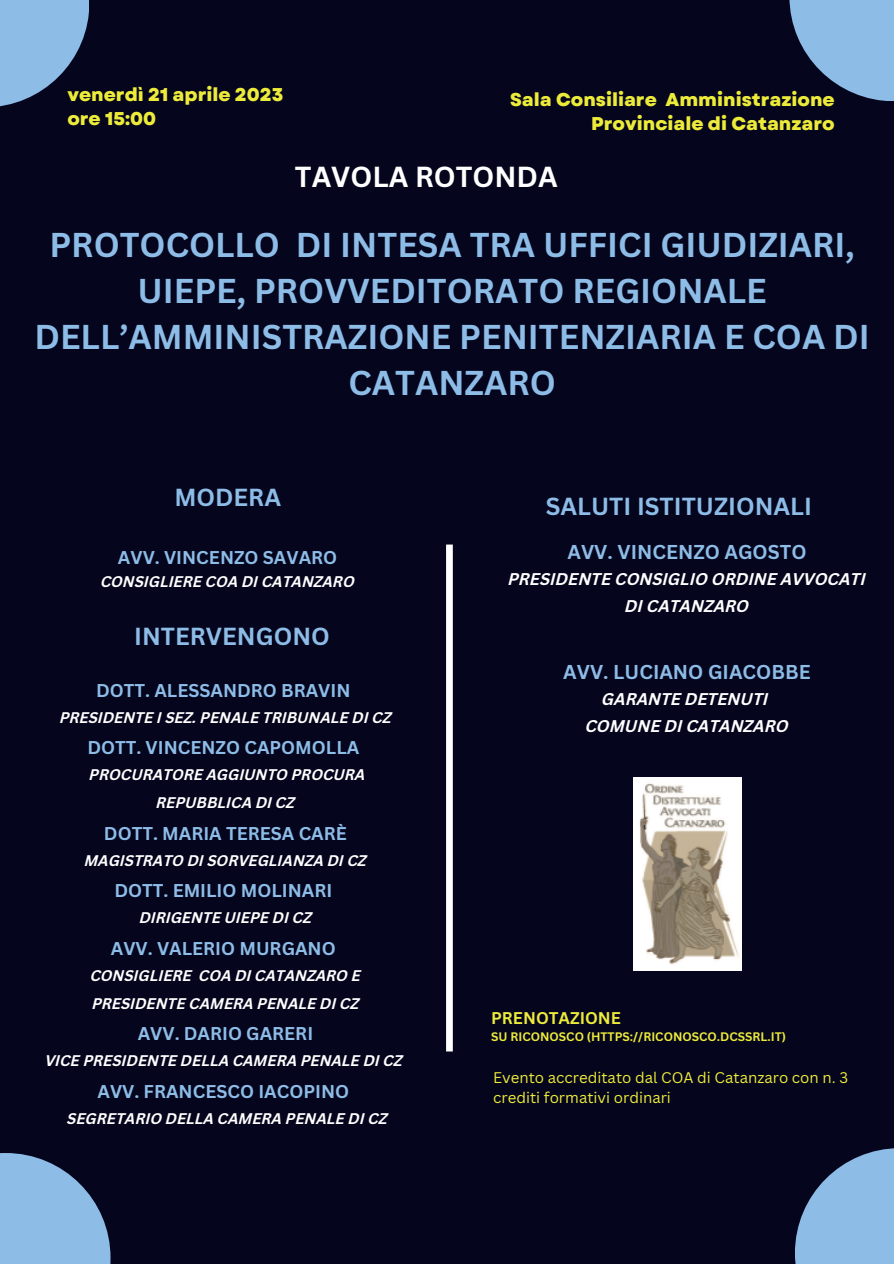
<style>
.page{position:relative;width:894px;height:1264px;background:#fff}
.page>*{position:absolute;margin:0;border:0;box-sizing:border-box;transform-origin:0 0}
.t1{font:700 33.45px/46.2px "Canva Sans";color:#8dbce7;text-align:center}
.t2{font:700 28.2px "Canva Sans";color:#fff}
.t3{font:700 24px "Canva Sans";color:#8dbce7}
.t4{font:700 19.5px "Canva Sans";color:#8dbce7}
.t5{font:800 18.45px/24.8px "Garet";color:#edeb3a}
.t6{font:700 18px "Canva Sans";color:#8dbce7}
.t7{font:italic 700 16.5px/27px "Canva Sans";color:#fff;text-align:center}
.t8{font:700 16.5px "Canva Sans";color:#edeb3a}
.t9{font:italic 700 15px/28.2px "Canva Sans";color:#fff;text-align:center}
.t10{font:15px/20.2px "Canva Sans";color:#edeb3a}
.t11{font:700 12px "Canva Sans";color:#edeb3a}
</style>
<div class="page">
<div style="left:0;top:0;width:893px;height:1263px;background:#05061e"></div>
<div style="left:446px;top:544px;width:6px;height:507px;background:#fff"></div>
<svg style="left:0;top:1153px;width:110px;height:110px;fill:#8dbce7"></svg>
<svg style="left:795px;top:1148px;width:98px;height:115px;fill:#8dbce7"></svg>
<svg style="left:0;top:0;width:89px;height:107px;fill:#8dbce7"></svg>
<svg style="left:789px;top:0;width:104px;height:101px;fill:#8dbce7"></svg>
<img style="left:633px;top:777px;width:108px;height:194px">
<p class="t5" style="left:67px;top:82px;width:218px">venerdì 21 aprile 2023 ore 15:00</p>
<p class="t5" style="left:510px;top:87px;width:326px;text-align:right">Sala Consiliare Amministrazione<br>Provinciale di Catanzaro</p>
<h2 class="t2" style="left:295px;top:157px;width:264px">TAVOLA ROTONDA</h2>
<h1 class="t1" style="left:34px;top:221px;width:836px">PROTOCOLLO DI INTESA TRA UFFICI GIUDIZIARI, UIEPE, PROVVEDITORATO REGIONALE DELL’AMMINISTRAZIONE PENITENZIARIA E COA DI CATANZARO</h1>
<h3 class="t3" style="left:174px;top:480px;width:108px">MODERA</h3>
<p class="t6" style="left:118px;top:544px;width:221px">AVV. VINCENZO SAVARO</p>
<p class="t9" style="left:101px;top:569px;width:255px">CONSIGLIERE COA DI CATANZARO</p>
<h3 class="t3" style="left:134px;top:619px;width:197px">INTERVENGONO</h3>
<p class="t6" style="left:96px;top:677px;width:256px">DOTT. ALESSANDRO BRAVIN</p>
<p class="t9" style="left:60px;top:704px;width:333px">PRESIDENTE I SEZ. PENALE TRIBUNALE DI CZ</p>
<p class="t6" style="left:87px;top:735px;width:273px">DOTT. VINCENZO CAPOMOLLA</p>
<p class="t9" style="left:89px;top:762px;width:277px">PROCURATORE AGGIUNTO PROCURA<br>REPUBBLICA DI CZ</p>
<p class="t6" style="left:104px;top:820px;width:244px">DOTT. MARIA TERESA CARÈ</p>
<p class="t9" style="left:84px;top:847px;width:284px">MAGISTRATO DI SORVEGLIANZA DI CZ</p>
<p class="t6" style="left:114px;top:878px;width:219px">DOTT. EMILIO MOLINARI</p>
<p class="t9" style="left:139px;top:905px;width:174px">DIRIGENTE UIEPE DI CZ</p>
<p class="t6" style="left:111px;top:935px;width:226px">AVV. VALERIO MURGANO</p>
<p class="t9" style="left:90px;top:962px;width:272px;text-align:left">CONSIGLIERE COA DI CATANZARO E<br>PRESIDENTE CAMERA PENALE DI CZ</p>
<p class="t6" style="left:138px;top:1021px;width:177px">AVV. DARIO GARERI</p>
<p class="t9" style="left:45px;top:1048px;width:359px">VICE PRESIDENTE DELLA CAMERA PENALE DI CZ</p>
<p class="t6" style="left:97px;top:1078px;width:253px">AVV. FRANCESCO IACOPINO</p>
<p class="t9" style="left:67px;top:1105px;width:322px">SEGRETARIO DELLA CAMERA PENALE DI CZ</p>
<h3 class="t3" style="left:545px;top:489px;width:268px">SALUTI ISTITUZIONALI</h3>
<h3 class="t4" style="left:567px;top:538px;width:240px">AVV. VINCENZO AGOSTO</h3>
<p class="t7" style="left:508px;top:567px;width:359px">PRESIDENTE CONSIGLIO ORDINE AVVOCATI<br>DI CATANZARO</p>
<h3 class="t4" style="left:563px;top:657px;width:249px">AVV. LUCIANO GIACOBBE</h3>
<p class="t7" style="left:585px;top:686px;width:205px">GARANTE DETENUTI<br>COMUNE DI CATANZARO</p>
<p class="t8" style="left:491px;top:1006px;width:131px">PRENOTAZIONE</p>
<p class="t11" style="left:491px;top:1028px;width:296px">SU RICONOSCO (HTTPS://RICONOSCO.DCSSRL.IT)</p>
<p class="t10" style="left:493px;top:1067px;width:356px">Evento accreditato dal COA di Catanzaro con n. 3 crediti formativi ordinari</p>
</div>
